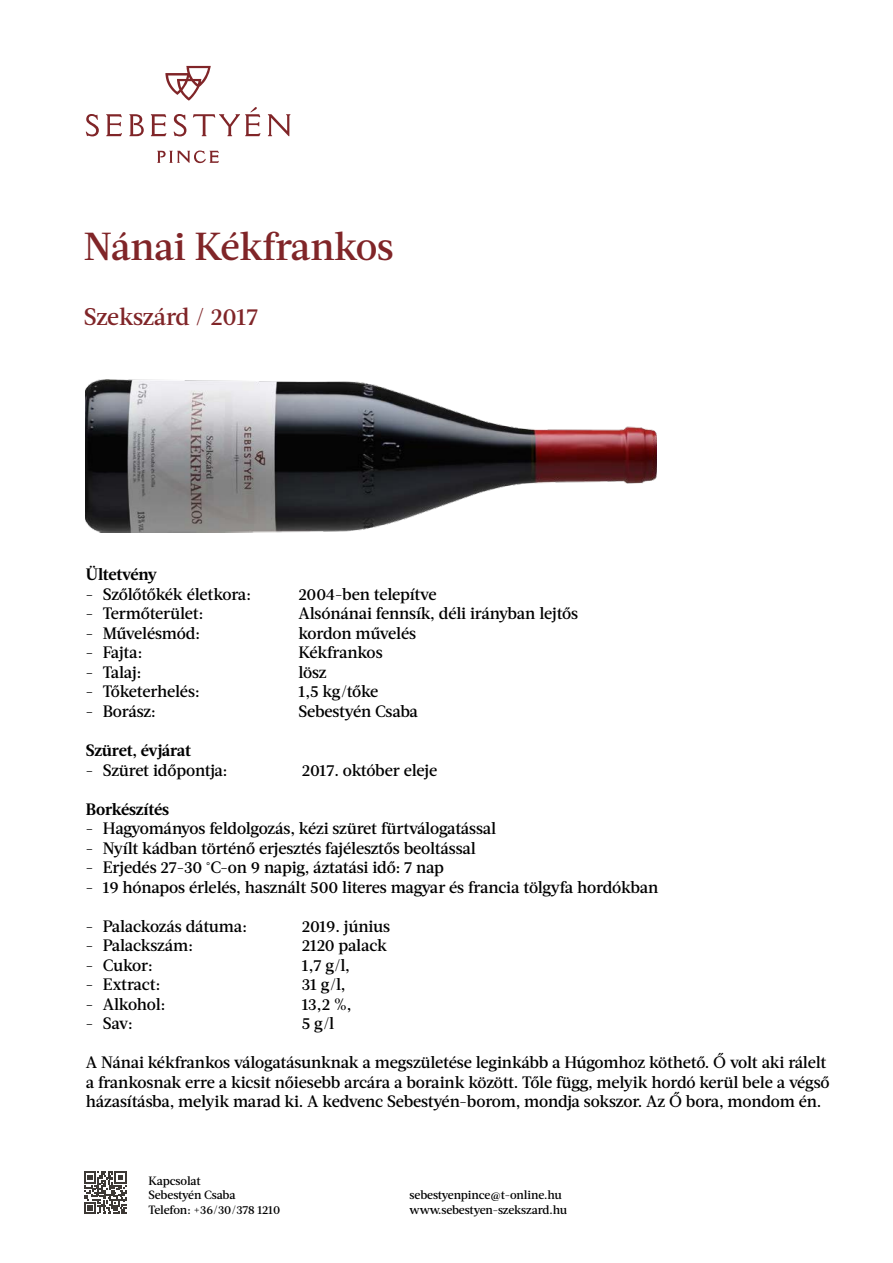
<style>
.page{position:relative;width:893px;height:1263px;background:#fff}
.page>*{position:absolute;margin:0;border:0;box-sizing:border-box;transform-origin:0 0}
.t1{font:500 39px "Acta";letter-spacing:-.01em;color:#802528}
.t2{font:500 24px "Acta";letter-spacing:-.015em;color:#802528}
.t3{font:500 16.5px/19.5px "Acta";letter-spacing:-.015em;color:#000}
.t4{font:700 16.5px "Acta";letter-spacing:-.02em;color:#000}
.t5{font:500 12px/14.4px "Acta";letter-spacing:-.015em;color:#000}
</style>
<div class="page">
<img style="left:85px;top:379px;width:572px;height:153px">
<svg style="left:84px;top:1171px;width:42px;height:43px"></svg>
<svg style="left:86px;top:107px;width:204px;height:29px"></svg>
<svg style="left:165px;top:66px;width:46px;height:35px"></svg>
<svg style="left:157px;top:150px;width:62px;height:13px"></svg>
<h1 class="t1" style="left:84px;top:223px;width:311px">Nánai Kékfrankos</h1>
<h2 class="t2" style="left:84px;top:302px;width:176px">Szekszárd / 2017</h2>
<p class="t4" style="left:86px;top:565px;width:73px">Ültetvény</p>
<p class="t3" style="left:86px;top:584px;width:167px">- Szőlőtőkék életkora:</p>
<p class="t3" style="left:298px;top:584px;width:140px">2004-ben telepítve</p>
<p class="t3" style="left:86px;top:604px;width:119px">- Termőterület:</p>
<p class="t3" style="left:298px;top:604px;width:281px">Alsónánai fennsík, déli irányban lejtős</p>
<p class="t3" style="left:86px;top:623px;width:116px">- Művelésmód:</p>
<p class="t3" style="left:298px;top:623px;width:119px">kordon művelés</p>
<p class="t3" style="left:86px;top:643px;width:58px">- Fajta:</p>
<p class="t3" style="left:298px;top:643px;width:86px">Kékfrankos</p>
<p class="t3" style="left:86px;top:662px;width:57px">- Talaj:</p>
<p class="t3" style="left:298px;top:662px;width:30px">lösz</p>
<p class="t3" style="left:86px;top:682px;width:115px">- Tőketerhelés:</p>
<p class="t3" style="left:298px;top:682px;width:82px">1,5 kg/tőke</p>
<p class="t3" style="left:86px;top:701px;width:72px">- Borász:</p>
<p class="t3" style="left:298px;top:701px;width:121px">Sebestyén Csaba</p>
<p class="t4" style="left:86px;top:740px;width:107px">Szüret, évjárat</p>
<p class="t3" style="left:86px;top:760px;width:143px">- Szüret időpontja:</p>
<p class="t3" style="left:302px;top:760px;width:137px">2017. október eleje</p>
<p class="t4" style="left:86px;top:799px;width:85px">Borkészítés</p>
<p class="t3" style="left:86px;top:819px;width:412px">- Hagyományos feldolgozás, kézi szüret fürtválogatással</p>
<p class="t3" style="left:86px;top:838px;width:391px">- Nyílt kádban történő erjesztés fajélesztős beoltással</p>
<p class="t3" style="left:86px;top:858px;width:360px">- Erjedés 27-30 °C-on 9 napig, áztatási idő: 7 nap</p>
<p class="t3" style="left:86px;top:877px;width:574px">- 19 hónapos érlelés, használt 500 literes magyar és francia tölgyfa hordókban</p>
<p class="t3" style="left:86px;top:916px;width:163px">- Palackozás dátuma:</p>
<p class="t3" style="left:302px;top:916px;width:90px">2019. június</p>
<p class="t3" style="left:86px;top:936px;width:109px">- Palackszám:</p>
<p class="t3" style="left:302px;top:936px;width:87px">2120 palack</p>
<p class="t3" style="left:86px;top:955px;width:69px">- Cukor:</p>
<p class="t3" style="left:302px;top:955px;width:50px">1,7 g/l,</p>
<p class="t3" style="left:86px;top:975px;width:76px">- Extract:</p>
<p class="t3" style="left:302px;top:975px;width:45px">31 g/l,</p>
<p class="t3" style="left:86px;top:994px;width:81px">- Alkohol:</p>
<p class="t3" style="left:302px;top:994px;width:51px">13,2 %,</p>
<p class="t3" style="left:86px;top:1014px;width:48px">- Sav:</p>
<p class="t3" style="left:302px;top:1014px;width:34px">5 g/l</p>
<p class="t3" style="left:86px;top:1053px;width:745px">A Nánai kékfrankos válogatásunknak a megszületése leginkább a Húgomhoz köthető. Ő volt aki rálelt a frankosnak erre a kicsit nőiesebb arcára a boraink között. Tőle függ, melyik hordó kerül bele a végső házasításba, melyik marad ki. A kedvenc Sebestyén-borom, mondja sokszor. Az Ő bora, mondom én.</p>
<p class="t5" style="left:148px;top:1173px;width:133px">Kapcsolat<br>Sebestyén Csaba<br>Telefon: +36/30/378 1210</p>
<p class="t5" style="left:410px;top:1188px;width:159px">sebestyenpince@t-online.hu www.sebestyen-szekszard.hu</p>
</div>
